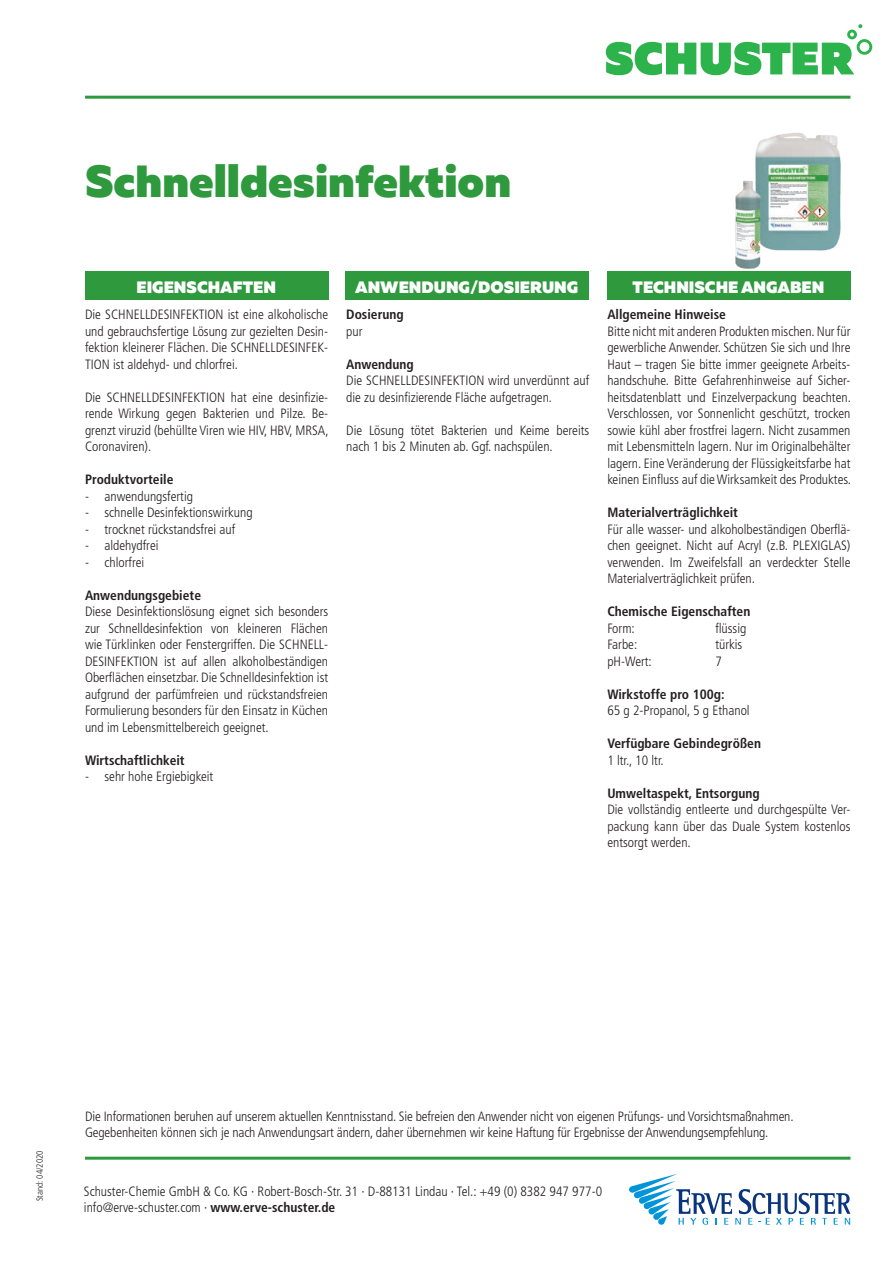
<style>
.page{position:relative;width:893px;height:1263px;background:#fff}
.page>*{position:absolute;margin:0;border:0;box-sizing:border-box;transform-origin:0 0}
.t1{font:900 45px "Muller";color:#2e993d}
.t2{font:900 16.5px "Muller";color:#fff}
.t3{font:300 condensed 13.5px/16.5px "Frutiger";color:#231f20;text-align:justify}
.t4{font:700 condensed 13.5px "Frutiger";color:#231f20}
.t5{font:300 condensed 9px "Frutiger";color:#231f20}
.s1{font-weight:700}
</style>
<div class="page">
<hr style="left:85px;top:96px;width:765px;height:3px;background:#2e993d">
<hr style="left:85px;top:1157px;width:765px;height:3px;background:#2e993d">
<div style="left:85px;top:272px;width:243px;height:28px;background:#2e993d"></div>
<div style="left:345px;top:272px;width:244px;height:28px;background:#2e993d"></div>
<div style="left:607px;top:272px;width:243px;height:28px;background:#2e993d"></div>
<svg style="left:606px;top:24px;width:266px;height:51px"></svg>
<svg style="left:629px;top:1174px;width:221px;height:51px"></svg>
<img style="left:735px;top:132px;width:106px;height:137px">
<p class="t1" style="left:85px;top:152px;width:428px">Schnelldesinfektion</p>
<p class="t2" style="left:136px;top:276px;width:141px">EIGENSCHAFTEN</p>
<p class="t2" style="left:355px;top:276px;width:225px">ANWENDUNG/DOSIERUNG</p>
<p class="t2" style="left:633px;top:276px;width:193px">TECHNISCHE ANGABEN</p>
<p class="t3" style="left:85px;top:306px;width:245px">Die SCHNELLDESINFEKTION ist eine alkoholische und gebrauchsfertige Lösung zur gezielten Desin&shy;fektion kleinerer Flächen. Die SCHNELLDESINFEK-TION ist aldehyd- und chlorfrei.</p>
<p class="t3" style="left:85px;top:389px;width:245px">Die SCHNELLDESINFEKTION hat eine desinfizie&shy;rende Wirkung gegen Bakterien und Pilze. Be&shy;grenzt viruzid (behüllte Viren wie HIV, HBV, MRSA, Coronaviren).</p>
<p class="t4" style="left:85px;top:471px;width:90px">Produktvorteile</p>
<p class="t3" style="left:85px;top:488px;width:109px">- anwendungsfertig</p>
<p class="t3" style="left:85px;top:504px;width:169px">- schnelle Desinfektionswirkung</p>
<p class="t3" style="left:85px;top:521px;width:152px">- trocknet rückstandsfrei auf</p>
<p class="t3" style="left:85px;top:537px;width:75px">- aldehydfrei</p>
<p class="t3" style="left:85px;top:554px;width:61px">- chlorfrei</p>
<p class="t4" style="left:85px;top:587px;width:118px">Anwendungsgebiete</p>
<p class="t3" style="left:85px;top:603px;width:245px">Diese Desinfektionslösung eignet sich besonders zur Schnelldesinfektion von kleineren Flächen wie Türklinken oder Fenstergriffen. Die SCHNELL-DESINFEKTION ist auf allen alkoholbeständigen Oberflächen einsetzbar. Die Schnelldesinfektion ist aufgrund der parfümfreien und rückstandsfreien Formulierung besonders für den Einsatz in Küchen und im Lebensmittelbereich geeignet.</p>
<p class="t4" style="left:85px;top:752px;width:101px">Wirtschaftlichkeit</p>
<p class="t3" style="left:85px;top:768px;width:130px">- sehr hohe Ergiebigkeit</p>
<p class="t4" style="left:346px;top:306px;width:59px">Dosierung</p>
<p class="t3" style="left:346px;top:323px;width:18px">pur</p>
<p class="t4" style="left:346px;top:356px;width:69px">Anwendung</p>
<p class="t3" style="left:346px;top:372px;width:245px">Die SCHNELLDESINFEKTION wird unverdünnt auf die zu desinfizierende Fläche aufgetragen.</p>
<p class="t3" style="left:346px;top:422px;width:245px">Die Lösung tötet Bakterien und Keime bereits nach 1 bis 2 Minuten ab. Ggf. nachspülen.</p>
<p class="t4" style="left:607px;top:306px;width:120px">Allgemeine Hinweise</p>
<p class="t3" style="left:607px;top:323px;width:245px">Bitte nicht mit anderen Produkten mischen. Nur für gewerbliche Anwender. Schützen Sie sich und Ihre Haut – tragen Sie bitte immer geeignete Arbeits&shy;handschuhe. Bitte Gefahrenhinweise auf Sicher&shy;heitsdatenblatt und Einzelverpackung beachten.<br>Verschlossen, vor Sonnenlicht geschützt, trocken sowie kühl aber frostfrei lagern. Nicht zusammen mit Lebensmitteln lagern. Nur im Originalbehälter lagern. Eine Veränderung der Flüssigkeitsfarbe hat keinen Einfluss auf die Wirksamkeit des Produktes.</p>
<p class="t4" style="left:607px;top:504px;width:132px">Materialverträglichkeit</p>
<p class="t3" style="left:607px;top:521px;width:245px">Für alle wasser- und alkoholbeständigen Oberflä&shy;chen geeignet. Nicht auf Acryl (z.B. PLEXIGLAS) verwenden. Im Zweifelsfall an verdeckter Stelle Materialverträglichkeit prüfen.</p>
<p class="t4" style="left:607px;top:603px;width:145px">Chemische Eigenschaften</p>
<p class="t3" style="left:607px;top:620px;width:29px">Form:</p>
<p class="t3" style="left:715px;top:620px;width:33px">flüssig</p>
<p class="t3" style="left:607px;top:636px;width:31px">Farbe:</p>
<p class="t3" style="left:715px;top:636px;width:29px">türkis</p>
<p class="t3" style="left:607px;top:653px;width:46px">pH-Wert:</p>
<p class="t3" style="left:715px;top:653px;width:8px">7</p>
<p class="t4" style="left:607px;top:686px;width:119px">Wirkstoffe pro 100g:</p>
<p class="t3" style="left:607px;top:702px;width:144px">65 g 2-Propanol, 5 g Ethanol</p>
<p class="t4" style="left:607px;top:735px;width:155px">Verfügbare Gebindegrößen</p>
<p class="t3" style="left:607px;top:752px;width:58px">1 ltr., 10 ltr.</p>
<p class="t4" style="left:607px;top:785px;width:154px">Umweltaspekt, Entsorgung</p>
<p class="t3" style="left:607px;top:801px;width:245px">Die vollständig entleerte und durchgespülte Ver&shy;packung kann über das Duale System kostenlos entsorgt werden.</p>
<p class="t5" style="left:35px;top:1201px;width:52px;rotate:-90deg">Stand: 04/2020</p>
<p class="t3" style="left:85px;top:1108px;width:710px">Die Informationen beruhen auf unserem aktuellen Kenntnisstand. Sie befreien den Anwender nicht von eigenen Prüfungs- und Vorsichtsmaßnahmen.</p>
<p class="t3" style="left:85px;top:1124px;width:685px">Gegebenheiten können sich je nach Anwendungsart ändern, daher übernehmen wir keine Haftung für Ergebnisse der Anwendungsempfehlung.</p>
<p class="t3" style="left:84px;top:1183px;width:520px">Schuster-Chemie GmbH &amp; Co. KG · Robert-Bosch-Str. 31 · D-88131 Lindau · Tel.: +49 (0) 8382 947 977-0 info@erve-schuster.com · <span class="s1">www.erve-schuster.de</span></p>
</div>
